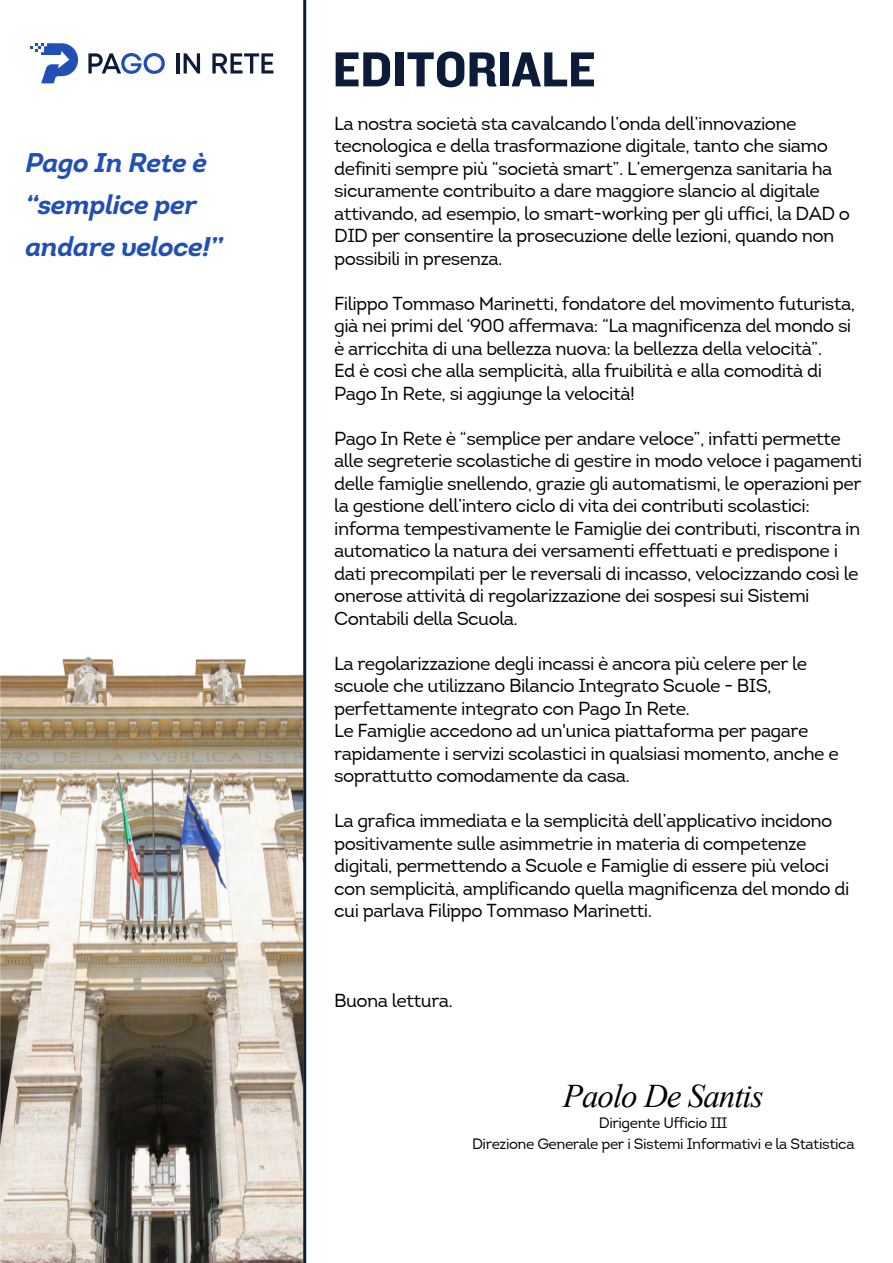
<style>
.page{position:relative;width:893px;height:1263px;background:#fff}
.page>*{position:absolute;margin:0;border:0;box-sizing:border-box;transform-origin:0 0}
.t1{font:51px "Knockout HTF51 Middleweight";color:#0c1b39}
.t2{font:italic 33px "Times New Roman";letter-spacing:-.03em;color:#000}
.t3{font:italic 700 27px/42px "Intro";letter-spacing:-.02em;color:#224fb6}
.t4{font:18.75px/22.5px "Intro";letter-spacing:-.03em;color:#000}
.t5{font:15px/21px "Intro";letter-spacing:-.03em;color:#000;text-align:center}
</style>
<div class="page">
<svg style="left:30px;top:43px;width:48px;height:40px"></svg>
<svg style="left:88px;top:53px;width:77px;height:21px"></svg>
<hr style="left:176px;top:53px;width:3px;height:21px;background:#0c1b39">
<svg style="left:184px;top:53px;width:16px;height:21px"></svg>
<svg style="left:212px;top:53px;width:61px;height:21px"></svg>
<img style="left:0;top:656px;width:303px;height:607px">
<hr style="left:303px;top:1px;width:3px;height:1262px;background:#0c1b39">
<h3 class="t3" style="left:25px;top:142px;width:199px">Pago In Rete è “semplice per andare veloce!”</h3>
<h1 class="t1" style="left:333px;top:42px;width:265px">EDITORIALE</h1>
<p class="t4" style="left:334px;top:112px;width:517px">La nostra società sta cavalcando l’onda dell’innovazione tecnologica e della trasformazione digitale, tanto che siamo definiti sempre più “società smart”. L’emergenza sanitaria ha sicuramente contribuito a dare maggiore slancio al digitale attivando, ad esempio, lo smart-working per gli uffici, la DAD o DID per consentire la prosecuzione delle lezioni, quando non possibili in presenza.</p>
<p class="t4" style="left:334px;top:292px;width:523px">Filippo Tommaso Marinetti, fondatore del movimento futurista, già nei primi del ‘900 affermava: “La magnificenza del mondo si è arricchita di una bellezza nuova: la bellezza della velocità”.<br>Ed è così che alla semplicità, alla fruibilità e alla comodità di Pago In Rete, si aggiunge la velocità!</p>
<p class="t4" style="left:334px;top:427px;width:529px">Pago In Rete è “semplice per andare veloce”, infatti permette alle segreterie scolastiche di gestire in modo veloce i pagamenti delle famiglie snellendo, grazie gli automatismi, le operazioni per la gestione dell’intero ciclo di vita dei contributi scolastici: informa tempestivamente le Famiglie dei contributi, riscontra in automatico la natura dei versamenti effettuati e predispone i dati precompilati per le reversali di incasso, velocizzando così le onerose attività di regolarizzazione dei sospesi sui Sistemi Contabili della Scuola.</p>
<p class="t4" style="left:334px;top:652px;width:506px">La regolarizzazione degli incassi è ancora più celere per le scuole che utilizzano Bilancio Integrato Scuole - BIS, perfettamente integrato con Pago In Rete.<br>Le Famiglie accedono ad un'unica piattaforma per pagare rapidamente i servizi scolastici in qualsiasi momento, anche e soprattutto comodamente da casa.</p>
<p class="t4" style="left:334px;top:810px;width:517px">La grafica immediata e la semplicità dell’applicativo incidono positivamente sulle asimmetrie in materia di competenze digitali, permettendo a Scuole e Famiglie di essere più veloci con semplicità, amplificando quella magnificenza del mondo di cui parlava Filippo Tommaso Marinetti.</p>
<p class="t4" style="left:334px;top:990px;width:120px">Buona lettura.</p>
<h2 class="t2" style="left:563px;top:1073px;width:202px">Paolo De Santis</h2>
<p class="t5" style="left:472px;top:1112px;width:384px">Dirigente Ufficio III<br>Direzione Generale per i Sistemi Informativi e la Statistica</p>
</div>
